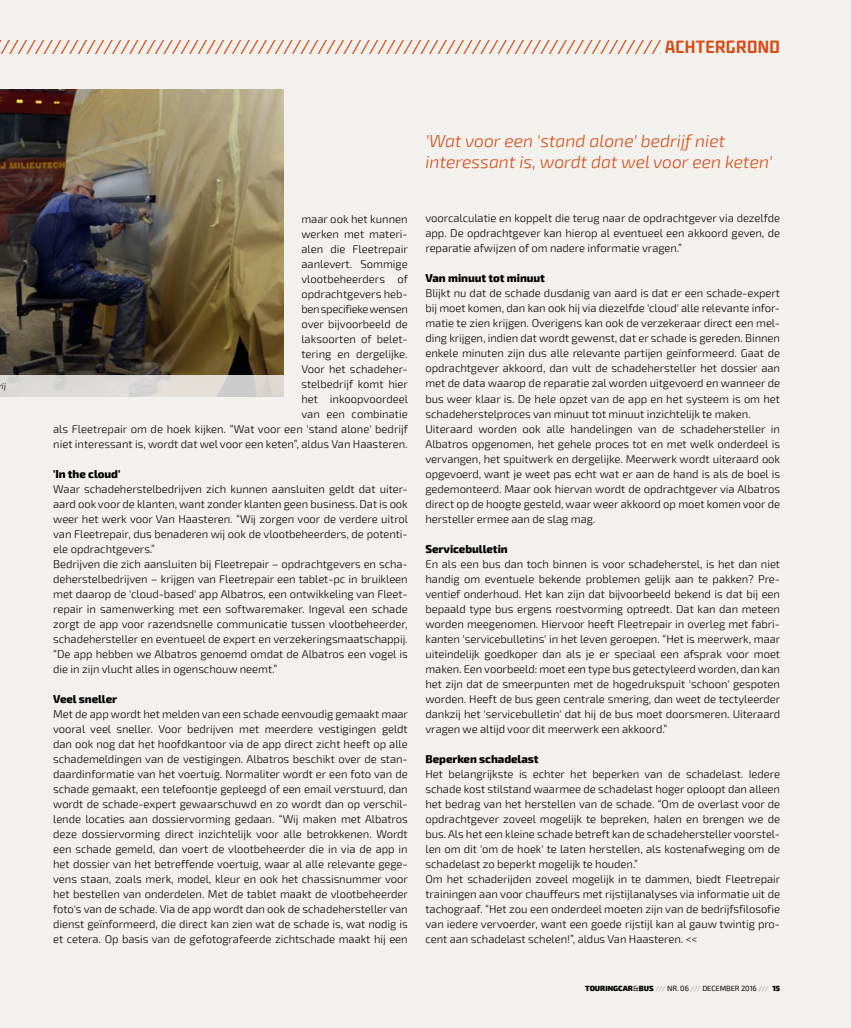
<style>
.page{position:relative;width:851px;height:1028px;background:#fff}
.page>*{position:absolute;margin:0;border:0;box-sizing:border-box;transform-origin:0 0}
.t1{font:19.38px "spacexplorer";letter-spacing:.02em;color:#d74e17}
.t2{font:italic 300 17.5px/21.2px "Exo 2";color:#d74e17}
.t3{font:300 11.25px/15px "Exo 2";letter-spacing:-.005em;color:#000}
.t4{font:800 11.25px "Exo 2";letter-spacing:-.005em;color:#000}
.t5{font:italic 300 8.75px "Exo 2";color:#000}
.t6{font:7.5px "Exo 2";letter-spacing:-.01em;color:#000}
.s1{font-weight:900}
.s2{color:#9d9d9c}
</style>
<div class="page">
<div style="left:0;top:0;width:850px;height:1028px;background:#f3f1ee"></div>
<img style="left:0;top:41px;width:660px;height:12px">
<img style="left:0;top:89px;width:283px;height:287px">
<div style="left:0;top:376px;width:283px;height:21px;background:linear-gradient(to right,#dcdbda,#d9d6d0)"></div>
<p class="t5" style="left:-1px;top:381px;width:9px">rij</p>
<h1 class="t1" style="left:665px;top:37px;width:116px">ACHTERGROND</h1>
<h2 class="t2" style="left:425px;top:130px;width:348px">'Wat voor een 'stand alone' bedrijf niet interessant is, wordt dat wel voor een keten'</h2>
<p class="t3" style="left:53px;top:211px;width:356px;text-align:right">maar ook het kunnen<br>werken met materi-<br>alen die Fleetrepair<br>aanlevert. Sommige<br>vlootbeheerders of<br>opdrachtgevers heb-<br>ben specifieke wensen<br>over bijvoorbeeld de<br>laksoorten of belet-<br>tering en dergelijke.<br>Voor het schadeher-<br>stelbedrijf komt hier<br>het inkoopvoordeel<br>van een combinatie<br>als Fleetrepair om de hoek kijken. “Wat voor een 'stand alone' bedrijf niet interessant is, wordt dat wel voor een keten”, aldus Van Haasteren.</p>
<p class="t4" style="left:53px;top:467px;width:69px">'In the cloud'</p>
<p class="t3" style="left:53px;top:481px;width:356px">Waar schadeherstelbedrijven zich kunnen aansluiten geldt dat uiter&shy;aard ook voor de klanten, want zonder klanten geen business. Dat is ook weer het werk voor Van Haasteren. “Wij zorgen voor de verdere uitrol van Fleetrepair, dus benaderen wij ook de vlootbeheerders, de potenti&shy;ële opdrachtgevers.”<br>Bedrijven die zich aansluiten bij Fleetrepair – opdrachtgevers en scha&shy;deherstelbedrijven – krijgen van Fleetrepair een tablet-pc in bruikleen met daarop de 'cloud-based' app Albatros, een ontwikkeling van Fleet&shy;repair in samenwerking met een softwaremaker. Ingeval een schade zorgt de app voor razendsnelle communicatie tussen vlootbeheerder, schadehersteller en eventueel de expert en verzekeringsmaatschappij. “De app hebben we Albatros genoemd omdat de Albatros een vogel is die in zijn vlucht alles in ogenschouw neemt.”</p>
<p class="t4" style="left:53px;top:692px;width:65px">Veel sneller</p>
<p class="t3" style="left:53px;top:706px;width:356px;text-align:justify">Met de app wordt het melden van een schade eenvoudig gemaakt maar vooral veel sneller. Voor bedrijven met meerdere vestigingen geldt dan ook nog dat het hoofdkantoor via de app direct zicht heeft op alle schademeldingen van de vestigingen. Albatros beschikt over de stan&shy;daardinformatie van het voertuig. Normaliter wordt er een foto van de schade gemaakt, een telefoontje gepleegd of een email verstuurd, dan wordt de schade-expert gewaarschuwd en zo wordt dan op verschil&shy;lende locaties aan dossiervorming gedaan. “Wij maken met Albatros deze dossiervorming direct inzichtelijk voor alle betrokkenen. Wordt een schade gemeld, dan voert de vlootbeheerder die in via de app in het dossier van het betreffende voertuig, waar al alle relevante gege&shy;vens staan, zoals merk, model, kleur en ook het chassisnummer voor het bestellen van onderdelen. Met de tablet maakt de vlootbeheerder foto's van de schade. Via de app wordt dan ook de schadehersteller van dienst geïnformeerd, die direct kan zien wat de schade is, wat nodig is et cetera. Op basis van de gefotografeerde zichtschade maakt hij een</p>
<p class="t3" style="left:425px;top:211px;width:356px;text-align:justify">voorcalculatie en koppelt die terug naar de opdrachtgever via dezelfde app. De opdrachtgever kan hierop al eventueel een akkoord geven, de reparatie afwijzen of om nadere informatie vragen.”</p>
<p class="t4" style="left:425px;top:272px;width:121px">Van minuut tot minuut</p>
<p class="t3" style="left:425px;top:286px;width:356px">Blijkt nu dat de schade dusdanig van aard is dat er een schade-expert bij moet komen, dan kan ook hij via diezelfde 'cloud' alle relevante infor&shy;matie te zien krijgen. Overigens kan ook de verzekeraar direct een mel&shy;ding krijgen, indien dat wordt gewenst, dat er schade is gereden. Binnen enkele minuten zijn dus alle relevante partijen geïnformeerd. Gaat de opdrachtgever akkoord, dan vult de schadehersteller het dossier aan met de data waarop de reparatie zal worden uitgevoerd en wanneer de bus weer klaar is. De hele opzet van de app en het systeem is om het schadeherstelproces van minuut tot minuut inzichtelijk te maken.<br>Uiteraard worden ook alle handelingen van de schadehersteller in Albatros opgenomen, het gehele proces tot en met welk onderdeel is vervangen, het spuitwerk en dergelijke. Meerwerk wordt uiteraard ook opgevoerd, want je weet pas echt wat er aan de hand is als de boel is gedemonteerd. Maar ook hiervan wordt de opdrachtgever via Albatros direct op de hoogte gesteld, waar weer akkoord op moet komen voor de hersteller ermee aan de slag mag.</p>
<p class="t4" style="left:425px;top:542px;width:84px">Servicebulletin</p>
<p class="t3" style="left:425px;top:556px;width:356px;text-align:justify">En als een bus dan toch binnen is voor schadeherstel, is het dan niet handig om eventuele bekende problemen gelijk aan te pakken? Pre&shy;ventief onderhoud. Het kan zijn dat bijvoorbeeld bekend is dat bij een bepaald type bus ergens roestvorming optreedt. Dat kan dan meteen worden meegenomen. Hiervoor heeft Fleetrepair in overleg met fabri&shy;kanten 'servicebulletins' in het leven geroepen. “Het is meerwerk, maar uiteindelijk goedkoper dan als je er speciaal een afsprak voor moet maken. Een voorbeeld: moet een type bus getectyleerd worden, dan kan het zijn dat de smeerpunten met de hogedrukspuit 'schoon' gespoten worden. Heeft de bus geen centrale smering, dan weet de tectyleerder dankzij het 'servicebulletin' dat hij de bus moet doorsmeren. Uiteraard vragen we altijd voor dit meerwerk een akkoord.”</p>
<p class="t4" style="left:425px;top:751px;width:115px">Beperken schadelast</p>
<p class="t3" style="left:425px;top:766px;width:356px">Het belangrijkste is echter het beperken van de schadelast. Iedere schade kost stilstand waarmee de schadelast hoger oploopt dan alleen het bedrag van het herstellen van de schade. “Om de overlast voor de opdrachtgever zoveel mogelijk te bepreken, halen en brengen we de bus. Als het een kleine schade betreft kan de schadehersteller voorstel&shy;len om dit 'om de hoek' te laten herstellen, als kostenafweging om de schadelast zo beperkt mogelijk te houden.”<br>Om het schaderijden zoveel mogelijk in te dammen, biedt Fleetrepair trainingen aan voor chauffeurs met rijstijlanalyses via informatie uit de tachograaf. “Het zou een onderdeel moeten zijn van de bedrijfsfilosofie van iedere vervoerder, want een goede rijstijl kan al gauw twintig pro&shy;cent aan schadelast schelen!”, aldus Van Haasteren. &lt;&lt;</p>
<p class="t6" style="left:585px;top:983px;width:196px"><span class="s1">TOURINGCAR</span>&amp;<span class="s1">BUS</span> <span class="s2">///</span> NR. 06 <span class="s2">///</span> DECEMBER 2016 <span class="s2">///</span> <span class="s1">15</span></p>
</div>
